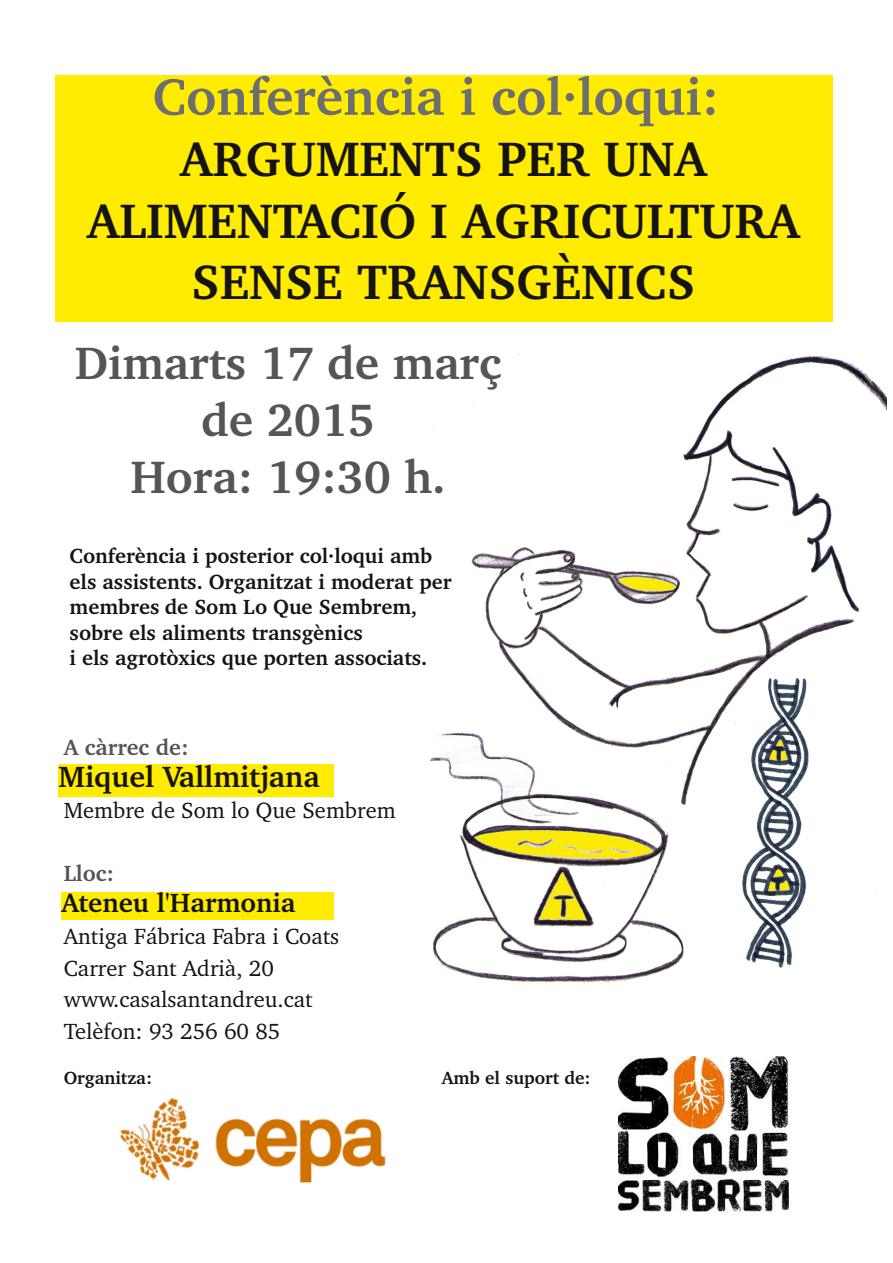
<style>
.page{position:relative;width:893px;height:1263px;background:#fff}
.page>*{position:absolute;margin:0;border:0;box-sizing:border-box;transform-origin:0 0}
.t1{font:700 52.5px "Charter BT";color:#6d6e6f}
.t2{font:700 49.5px/61.5px "Charter BT";color:#161413;text-align:center}
.t3{font:700 46.5px/57px "Charter BT";color:#545556;text-align:center}
.t4{font:700 30px "Charter BT";color:#161413}
.t5{font:700 27px "Charter BT";color:#161413}
.t6{font:22.5px/31.5px "Charter BT";color:#161413}
.t7{font:700 22.5px "Charter BT";color:#545556}
.t8{font:700 21px/25.5px "Charter BT";color:#161413}
.t9{font:700 18px "Charter BT";color:#161413}
</style>
<div class="page">
<img style="left:430px;top:351px;width:456px;height:632px">
<img style="left:619px;top:1057px;width:169px;height:155px">
<img style="left:120px;top:1097px;width:266px;height:86px">
<div style="left:55px;top:76px;width:777px;height:246px;background:#ffec00"></div>
<div style="left:59px;top:764px;width:275px;height:33px;background:#ffec00"></div>
<div style="left:62px;top:891px;width:272px;height:28px;background:#ffec00"></div>
<h1 class="t1" style="left:152px;top:76px;width:568px">Conferència i col∙loqui:</h1>
<h2 class="t2" style="left:87px;top:133px;width:714px">ARGUMENTS PER UNA<br>ALIMENTACIÓ I AGRICULTURA<br>SENSE TRANSGÈNICS</h2>
<h3 class="t3" style="left:75px;top:338px;width:428px">Dimarts 17 de març de 2015<br>Hora: 19:30 h.</h3>
<p class="t8" style="left:70px;top:545px;width:383px">Conferència i posterior col∙loqui amb els assistents. Organitzat i moderat per membres de Som Lo Que Sembrem, sobre els aliments transgènics<br>i els agrotòxics que porten associats.</p>
<p class="t7" style="left:64px;top:738px;width:126px">A càrrec de:</p>
<h3 class="t4" style="left:64px;top:764px;width:263px">Miquel Vallmitjana</h3>
<p class="t6" style="left:64px;top:796px;width:333px">Membre de Som lo Que Sembrem</p>
<h3 class="t4" style="left:59px;top:764px;width:263px">Miquel Vallmitjana</h3>
<p class="t7" style="left:64px;top:864px;width:52px">Lloc:</p>
<p class="t5" style="left:62px;top:891px;width:235px">Ateneu l'Harmonia</p>
<p class="t6" style="left:64px;top:922px;width:277px">Antiga Fábrica Fabra i Coats<br>Carrer Sant Adrià, 20 www.casalsantandreu.cat<br>Telèfon: 93 256 60 85</p>
<p class="t9" style="left:64px;top:1070px;width:90px">Organitza:</p>
<p class="t9" style="left:442px;top:1070px;width:150px">Amb el suport de:</p>
</div>
